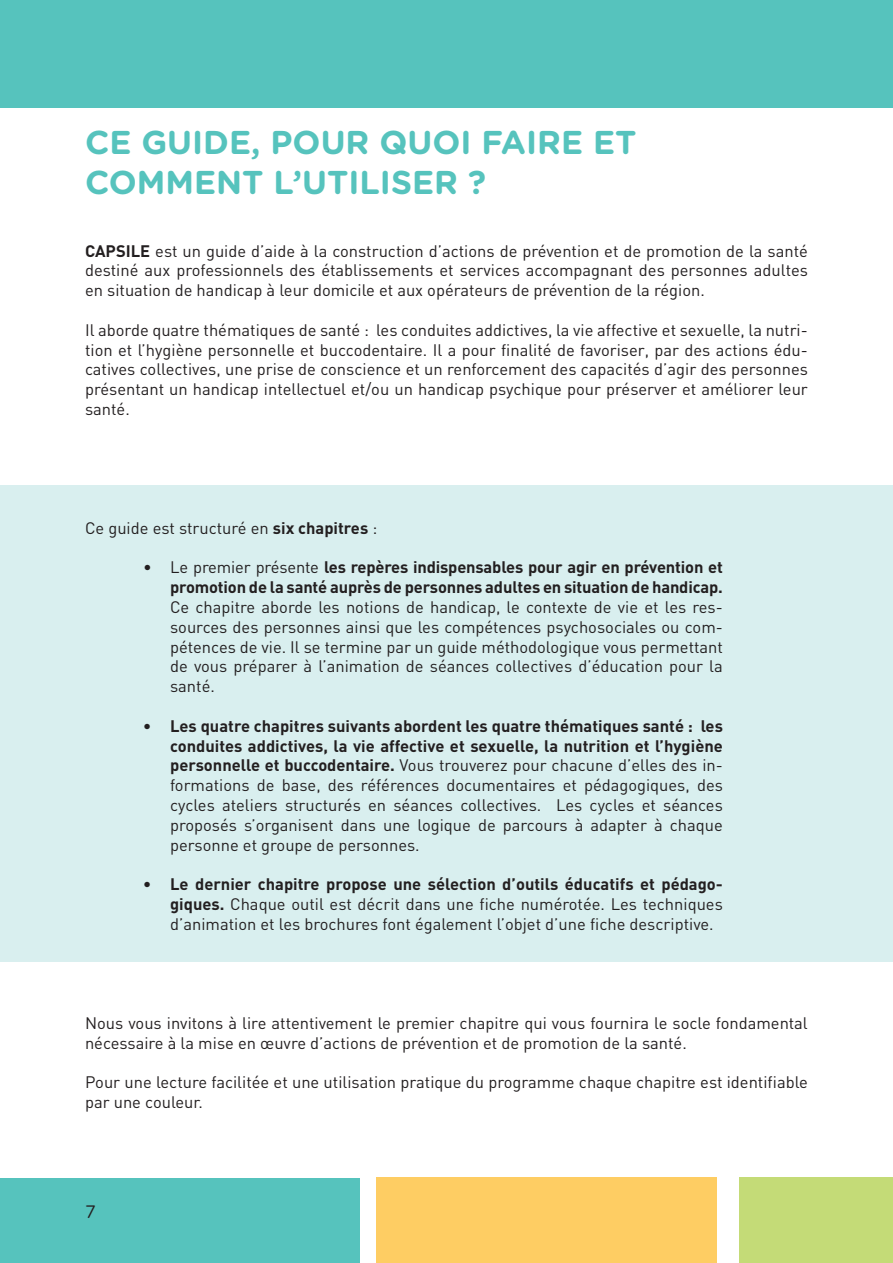
<style>
.page{position:relative;width:893px;height:1263px;background:#fff}
.page>*{position:absolute;margin:0;border:0;box-sizing:border-box;transform-origin:0 0}
.t1{font:700 33px "Gotham Rounded";color:#56c3bd}
.t2{font:18px "Gotham Rounded";color:#231f20}
.t3{font:500 16.5px/19.8px "DIN";color:#231f20;text-align:justify}
.t4{font:700 16.5px/19.8px "DIN";letter-spacing:-.01em;color:#231f20;text-align:right}
.s1{font-weight:700}
.s2{font-weight:500}
</style>
<div class="page">
<div style="left:0;top:1178px;width:359px;height:85px;background:#56c3bd"></div>
<div style="left:376px;top:1178px;width:340px;height:85px;background:#fecd63"></div>
<div style="left:740px;top:1178px;width:153px;height:85px;background:#c4db77"></div>
<div style="left:0;top:485px;width:893px;height:477px;background:#d9efef"></div>
<div style="left:0;top:0;width:893px;height:108px;background:#56c3bd"></div>
<h1 class="t1" style="left:85px;top:118px;width:437px">CE GUI DE, POUR QUOI FAIRE</h1>
<h1 class="t1" style="left:593px;top:118px;width:45px">ET</h1>
<h1 class="t1" style="left:85px;top:158px;width:51px">COMME</h1>
<h1 class="t1" style="left:216px;top:158px;width:271px">NT L’UTI LISER ?</h1>
<p class="t3" style="left:85px;top:240px;width:724px"><span class="s1">CAPSILE</span> est un guide d’aide à la construction d’actions de prévention et de promotion de la santé destiné aux professionnels des établissements et services accompagnant des personnes adultes en situation de handicap à leur domicile et aux opérateurs de prévention de la région.</p>
<p class="t3" style="left:85px;top:320px;width:724px">Il aborde quatre thématiques de santé : les conduites addictives, la vie affective et sexuelle, la nutri&shy;tion et l’hygiène personnelle et buccodentaire. Il a pour finalité de favoriser, par des actions édu&shy;catives collectives, une prise de conscience et un renforcement des capacités d’agir des personnes présentant un handicap intellectuel et/ou un handicap psychique pour préserver et améliorer leur santé.</p>
<p class="t3" style="left:85px;top:518px;width:294px">Ce guide est structuré en <span class="s1">six chapitres</span> :</p>
<p class="t4" style="left:143px;top:557px;width:581px"><span class="s2">• Le premier présente</span> les repères indispensables pour agir en prévention et promotion de la santé auprès de personnes adultes en situation de handicap.</p>
<p class="t3" style="left:170px;top:597px;width:554px">Ce chapitre aborde les notions de handicap, le contexte de vie et les res&shy;sources des personnes ainsi que les compétences psychosociales ou com&shy;pétences de vie. Il se termine par un guide méthodologique vous permettant de vous préparer à l’animation de séances collectives d’éducation pour la santé.</p>
<p class="t3" style="left:170px;top:716px;width:554px;text-indent:-27px"><span class="s1">• Les quatre chapitres suivants abordent les quatre thématiques santé : les conduites addictives, la vie affective et sexuelle, la nutrition et l’hygiène personnelle et buccodentaire.</span> Vous trouverez pour chacune d’elles des in&shy;formations de base, des références documentaires et pédagogiques, des cycles ateliers structurés en séances collectives. Les cycles et séances proposés s’organisent dans une logique de parcours à adapter à chaque personne et groupe de personnes.</p>
<p class="t3" style="left:170px;top:874px;width:554px;text-indent:-27px"><span class="s1">• Le dernier chapitre propose une sélection d’outils éducatifs et pédago&shy;giques.</span> Chaque outil est décrit dans une fiche numérotée. Les techniques d’animation et les brochures font également l’objet d’une fiche descriptive.</p>
<p class="t3" style="left:85px;top:1013px;width:724px">Nous vous invitons à lire attentivement le premier chapitre qui vous fournira le socle fondamental nécessaire à la mise en œuvre d’actions de prévention et de promotion de la santé.</p>
<p class="t3" style="left:85px;top:1072px;width:724px">Pour une lecture facilitée et une utilisation pratique du programme chaque chapitre est identifiable par une couleur.</p>
<p class="t2" style="left:85px;top:1199px;width:12px">7</p>
</div>
